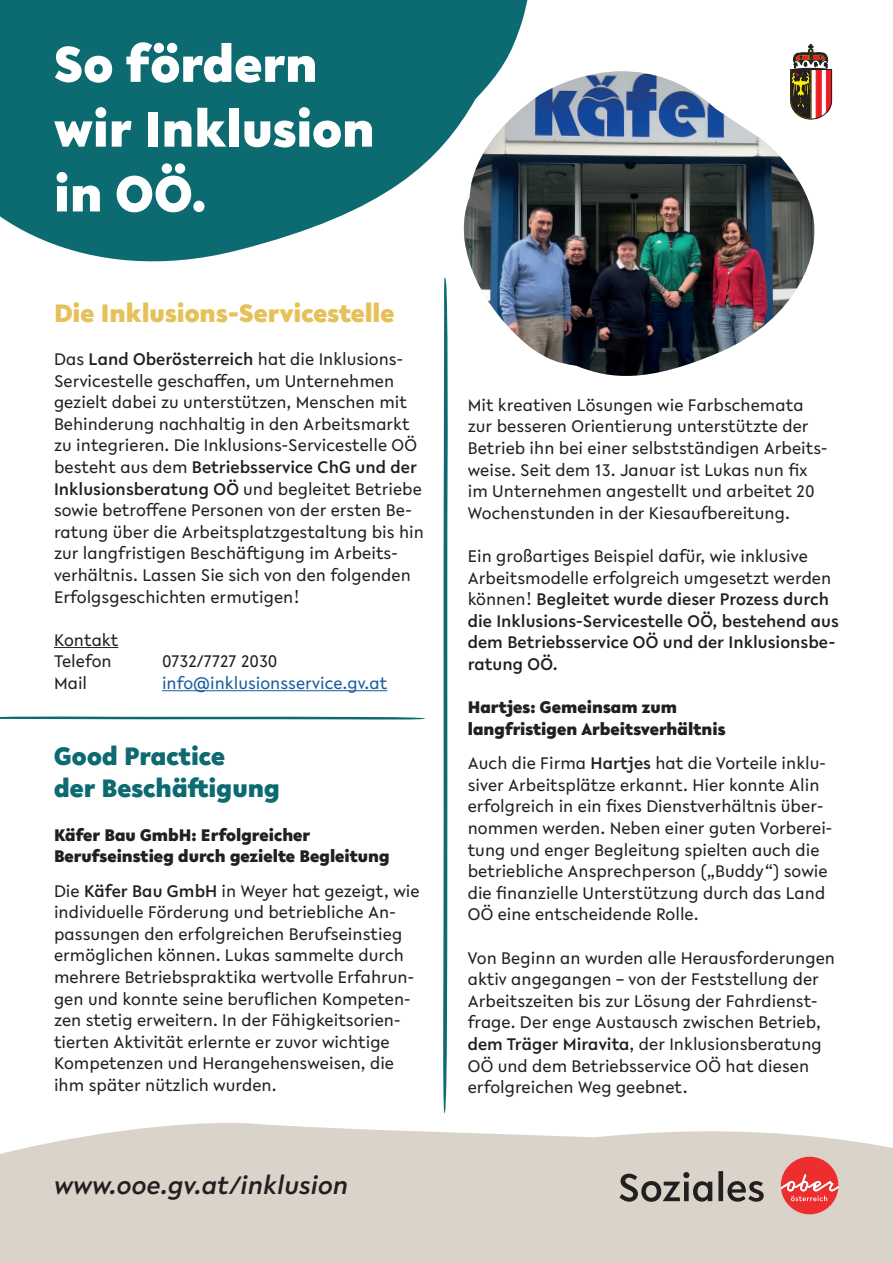
<style>
.page{position:relative;width:893px;height:1263px;background:#fff}
.page>*{position:absolute;margin:0;border:0;box-sizing:border-box;transform-origin:0 0}
.t1{font:900 54px/64.8px "Lelo";color:#fff}
.t2{font:900 27px/32.4px "Lelo";color:#0c6a71}
.t3{font:900 27px "Lelo";color:#e6c059}
.t4{font:italic 500 27px "Lelo";color:#231f20}
.t5{font:18px/21.6px "Lelo";color:#231f20}
.t6{font:500 18px/21.6px "Lelo";color:#231f20}
.t7{font:900 18px/21.6px "Lelo";color:#231f20}
.t8{font:18px "Lelo";color:#175d9e}
.s1{font-weight:500}
.s2{font-weight:400}
</style>
<div class="page">
<svg style="left:0;top:1123px;width:893px;height:140px;background:#dbd6cd"></svg>
<svg style="left:0;top:0;width:528px;height:262px;background:#2a7c83"></svg>
<svg style="left:461px;top:33px;width:350px;height:38px"></svg>
<img style="left:461px;top:71px;width:355px;height:305px">
<svg style="left:781px;top:1157px;width:57px;height:57px;background:#eb6463"></svg>
<svg style="left:619px;top:1171px;width:145px;height:31px;background:#9b9690"></svg>
<svg style="left:790px;top:44px;width:42px;height:75px"></svg>
<hr style="left:54px;top:647px;width:64px;height:1px;background:#231f20">
<hr style="left:162px;top:690px;width:225px;height:1px;background:#175d9e">
<svg style="left:0;top:716px;width:425px;height:4px;background:#6ba4a8"></svg>
<svg style="left:443px;top:277px;width:5px;height:837px;background:#509499"></svg>
<h1 class="t1" style="left:54px;top:30px;width:322px">So fördern wir Inklusion in OÖ.</h1>
<h2 class="t3" style="left:54px;top:294px;width:342px">Die Inklusions-Servicestelle</h2>
<p class="t5" style="left:54px;top:348px;width:371px">Das <span class="s1">Land Oberösterreich</span> hat die Inklusions-Servicestelle geschaffen, um Unternehmen gezielt dabei zu unterstützen, Menschen mit Behinderung nachhaltig in den Arbeitsmarkt zu integrieren. Die Inklusions-Servicestelle OÖ besteht aus dem <span class="s1">Betriebsservice ChG und der Inklusionsberatung OÖ</span> und begleitet Betriebe sowie betroffene Personen von der ersten Be&shy;ratung über die Arbeitsplatzgestaltung bis hin zur langfristigen Beschäftigung im Arbeits&shy;verhältnis. Lassen Sie sich von den folgenden Erfolgsgeschichten ermutigen!</p>
<p class="t5" style="left:54px;top:629px;width:66px">Kontakt<br>Telefon</p>
<p class="t5" style="left:162px;top:650px;width:117px">0732/7727 2030</p>
<p class="t5" style="left:54px;top:672px;width:35px">Mail</p>
<p class="t8" style="left:162px;top:671px;width:227px">info@inklusionsservice.gv.at</p>
<h2 class="t2" style="left:54px;top:739px;width:228px">Good Practice<br>der Beschäftigung</h2>
<p class="t7" style="left:54px;top:823px;width:337px">Käfer Bau GmbH: Erfolgreicher<br>Berufseinstieg durch gezielte Begleitung</p>
<p class="t5" style="left:54px;top:879px;width:367px">Die <span class="s1">Käfer Bau GmbH</span> in Weyer hat gezeigt, wie individuelle Förderung und betriebliche An&shy;passungen den erfolgreichen Berufseinstieg ermöglichen können. Lukas sammelte durch mehrere Betriebspraktika wertvolle Erfahrun&shy;gen und konnte seine beruflichen Kompeten&shy;zen stetig erweitern. In der Fähigkeitsorien&shy;tierten Aktivität erlernte er zuvor wichtige Kompetenzen und Herangehensweisen, die ihm später nützlich wurden.</p>
<h2 class="t4" style="left:54px;top:1166px;width:296px">www.ooe.gv.at/inklusion</h2>
<p class="t5" style="left:468px;top:394px;width:361px">Mit kreativen Lösungen wie Farbschemata zur besseren Orientierung unterstützte der Betrieb ihn bei einer selbstständigen Arbeits&shy;weise. Seit dem 13. Januar ist Lukas nun fix im Unternehmen angestellt und arbeitet 20<br>Wochenstunden in der Kiesaufbereitung.</p>
<p class="t6" style="left:468px;top:545px;width:373px"><span class="s2">Ein großartiges Beispiel dafür, wie inklusive Arbeitsmodelle erfolgreich umgesetzt werden können!</span> Begleitet wurde dieser Prozess durch die Inklusions-Servicestelle OÖ, bestehend aus dem Betriebsservice OÖ und der Inklusionsbe&shy;ratung OÖ.</p>
<p class="t7" style="left:468px;top:696px;width:259px">Hartjes: Gemeinsam zum langfristigen Arbeitsverhältnis</p>
<p class="t5" style="left:468px;top:752px;width:366px">Auch die Firma <span class="s1">Hartjes</span> hat die Vorteile inklu&shy;siver Arbeitsplätze erkannt. Hier konnte Alin erfolgreich in ein fixes Dienstverhältnis über&shy;nommen werden. Neben einer guten Vorberei&shy;tung und enger Begleitung spielten auch die betriebliche Ansprechperson („Buddy“) sowie die finanzielle Unterstützung durch das Land OÖ eine entscheidende Rolle.</p>
<p class="t5" style="left:468px;top:947px;width:369px">Von Beginn an wurden alle Herausforderungen aktiv angegangen – von der Feststellung der Arbeitszeiten bis zur Lösung der Fahrdienst&shy;frage. Der enge Austausch zwischen Betrieb, <span class="s1">dem Träger Miravita</span>, der Inklusionsberatung OÖ und dem Betriebsservice OÖ hat diesen erfolgreichen Weg geebnet.</p>
</div>
